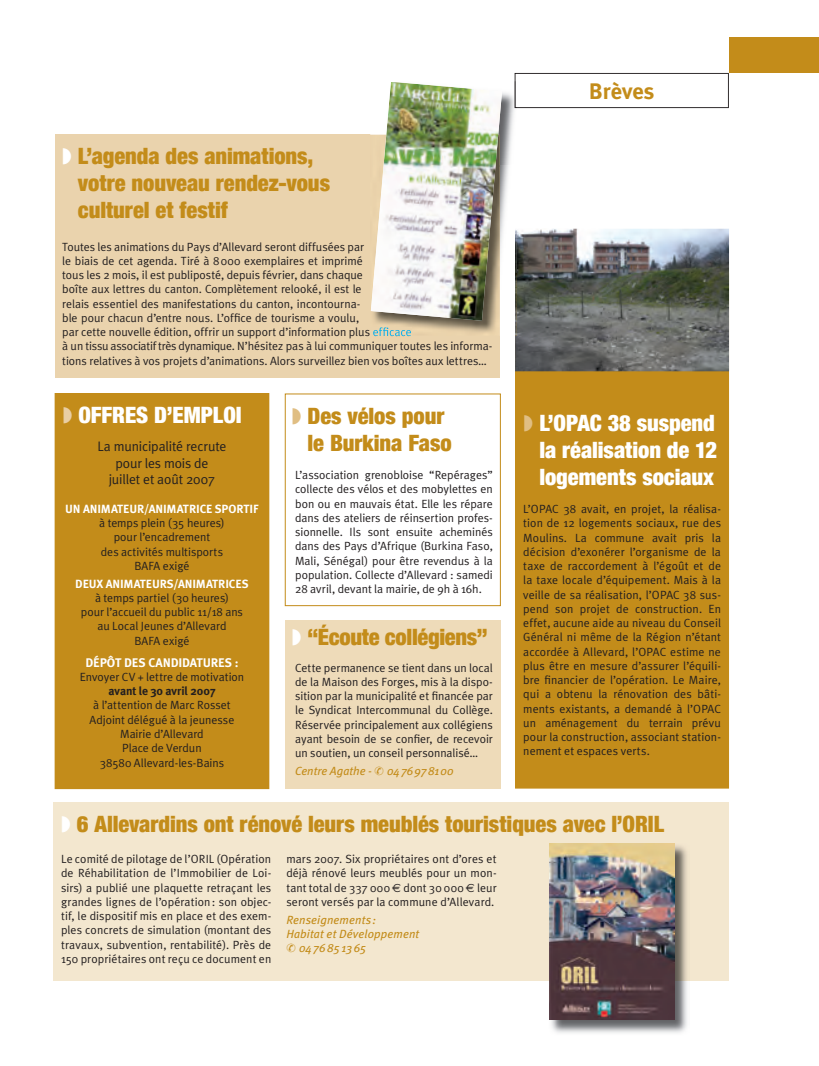
<style>
.page{position:relative;width:819px;height:1066px;background:#fff}
.page>*{position:absolute;margin:0;border:0;box-sizing:border-box;transform-origin:0 0}
.t1{font:900 condensed 22.5px/27px "Helvetica Neue";letter-spacing:-.005em;color:#c38c1a}
.t2{font:900 condensed 22.5px/27px "Helvetica Neue";color:#fff;text-align:justify}
.t3{font:700 22.5px "Meta Plus";color:#c38c1a}
.t4{font:13.75px/16.5px "Meta Plus Normal";letter-spacing:-.01em;color:#231f20;text-align:center}
.t5{font:12.5px "Meta Plus Bold Caps";letter-spacing:-.015em;color:#fff}
.t6{font:11.88px/14.2px "Meta Plus Normal";letter-spacing:-.005em;color:#231f20;text-align:justify}
.t7{font:italic 11.88px/14.2px "Meta Plus";letter-spacing:.005em;color:#c38c1a}
.t8{font:11.88px "Meta Plus Bold Caps";letter-spacing:-.015em;color:#fff}
.t9{font:700 11.88px "Meta Plus";letter-spacing:-.01em;color:#231f20}
.s1{font-family:"Euro Sans"}
</style>
<div class="page">
<div style="left:285px;top:621px;width:215px;height:168px;background:#eedbb9"></div>
<div style="left:515px;top:371px;width:213px;height:418px;background:#c38c1a"></div>
<svg style="left:514px;top:73px;width:214px;height:35px"></svg>
<div style="left:728px;top:37px;width:90px;height:36px;background:#c38c1a"></div>
<div style="left:55px;top:135px;width:444px;height:243px;background:#ead3ad"></div>
<img style="left:515px;top:229px;width:213px;height:142px">
<img style="left:502px;top:92px;width:14px;height:74px">
<img style="left:499px;top:166px;width:10px;height:170px">
<img style="left:514px;top:81px;width:2px;height:27px">
<img style="left:375px;top:321px;width:120px;height:11px">
<img style="left:373px;top:327px;width:38px;height:9px">
<img style="left:515px;top:229px;width:1px;height:107px">
<img style="left:370px;top:82px;width:132px;height:239px">
<div style="left:55px;top:393px;width:214px;height:396px;background:#c38c1a"></div>
<div style="left:285px;top:393px;width:215px;height:213px;border:1px solid #c38c1a"></div>
<div style="left:54px;top:803px;width:674px;height:178px;background:#f3e7cf"></div>
<img style="left:551px;top:843px;width:136px;height:190px">
<img style="left:549px;top:843px;width:125px;height:177px">
<svg style="left:524px;top:415px;width:8px;height:17px"></svg>
<h1 class="t1" style="left:78px;top:142px;width:253px">L’agenda des animations, votre nouveau rendez-vous culturel et festif</h1>
<p class="t6" style="left:62px;top:239px;width:431px;text-align:left">Toutes les animations du Pays d’Allevard seront diffusées par<br>le biais de cet agenda. Tiré à 8 000 exemplaires et imprimé<br>tous les 2 mois, il est publiposté, depuis février, dans chaque<br>boîte aux lettres du canton. Complètement relooké, il est le<br>relais essentiel des manifestations du canton, incontourna-<br>ble pour chacun d’entre nous. L’office de tourisme a voulu,<br>par cette nouvelle édition, offrir un support d’information plus efficace<br>à un tissu associatif très dynamique. N’hésitez pas à lui communiquer toutes les informa&shy;tions relatives à vos projets d’animations. Alors surveillez bien vos boîtes aux lettres…</p>
<h1 class="t3" style="left:588px;top:78px;width:67px">Brèves</h1>
<h1 class="t2" style="left:78px;top:401px;width:165px">OFFRES D’EMPLOI</h1>
<p class="t4" style="left:97px;top:438px;width:131px">La municipalité recrute pour les mois de<br>juillet et août 2007</p>
<p class="t8" style="left:65px;top:502px;width:195px">UN ANIMATEUR/ANIMATRICE SPORTIF</p>
<p class="t6" style="left:99px;top:516px;width:127px;text-align:center">à temps plein (35 heures) pour l’encadrement<br>des activités multisports<br>BAFA exigé</p>
<p class="t8" style="left:75px;top:577px;width:175px">DEUX ANIMATEURS/ANIMATRICES</p>
<p class="t6" style="left:81px;top:590px;width:163px;text-align:center">à temps partiel (30 heures)<br>pour l’accueil du public 11/18 ans au Local Jeunes d’Allevard<br>BAFA exigé</p>
<p class="t5" style="left:85px;top:655px;width:154px">DÉPÔT DES CANDIDATURES :</p>
<p class="t6" style="left:80px;top:670px;width:166px">Envoyer CV + lettre de motivation</p>
<p class="t9" style="left:108px;top:684px;width:108px">avant le 30 avril 2007</p>
<p class="t6" style="left:89px;top:698px;width:146px;text-align:center">à l’attention de Marc Rosset<br>Adjoint délégué à la jeunesse<br>Mairie d’Allevard<br>Place de Verdun<br>38580 Allevard-les-Bains</p>
<h1 class="t1" style="left:307px;top:402px;width:145px">Des vélos pour le Burkina Faso</h1>
<p class="t6" style="left:295px;top:468px;width:199px">L’association grenobloise “Repérages” collecte des vélos et des mobylettes en bon ou en mauvais état. Elle les répare dans des ateliers de réinsertion profes&shy;sionnelle. Ils sont ensuite acheminés dans des Pays d’Afrique (Burkina Faso, Mali, Sénégal) pour être revendus à la population. Collecte d’Allevard : samedi 28 avril, devant la mairie, de 9h à 16h.</p>
<h1 class="t1" style="left:307px;top:623px;width:182px">“Écoute collégiens”</h1>
<p class="t6" style="left:295px;top:660px;width:199px">Cette permanence se tient dans un local de la Maison des Forges, mis à la dispo&shy;sition par la municipalité et financée par le Syndicat Intercommunal du Collège.<br>Réservée principalement aux collégiens ayant besoin de se confier, de recevoir un soutien, un conseil personnalisé…</p>
<p class="t7" style="left:295px;top:763px;width:160px">Centre Agathe - ✆ 04 76 97 81 00</p>
<h1 class="t1" style="left:77px;top:810px;width:588px">6 Allevardins ont rénové leurs meublés touristiques avec l’ORIL</h1>
<p class="t6" style="left:61px;top:852px;width:212px">Le comité de pilotage de l’ORIL (Opération de Réhabilitation de l’Immobilier de Loi&shy;sirs) a publié une plaquette retraçant les grandes lignes de l’opération : son objec&shy;tif, le dispositif mis en place et des exem&shy;ples concrets de simulation (montant des travaux, subvention, rentabilité). Près de 150 propriétaires ont reçu ce document en</p>
<p class="t6" style="left:286px;top:852px;width:212px">mars 2007. Six propriétaires ont d’ores et déjà rénové leurs meublés pour un mon&shy;tant total de 337 000 <span class="s1">e</span> dont 30 000 <span class="s1">e</span> leur seront versés par la commune d’Allevard.</p>
<h1 class="t2" style="left:539px;top:409px;width:179px">L’OPAC 38 suspend la réalisation de 12 logements sociaux</h1>
<p class="t6" style="left:523px;top:502px;width:199px">L’OPAC 38 avait, en projet, la réalisa&shy;tion de 12 logements sociaux, rue des Moulins. La commune avait pris la décision d’exonérer l’organisme de la taxe de raccordement à l’égoût et de la taxe locale d’équipement. Mais à la veille de sa réalisation, l’OPAC 38 sus&shy;pend son projet de construction. En effet, aucune aide au niveau du Conseil Général ni même de la Région n’étant accordée à Allevard, l’OPAC estime ne plus être en mesure d’assurer l’équili&shy;bre financier de l’opération. Le Maire, qui a obtenu la rénovation des bâti&shy;ments existants, a demandé à l’OPAC un aménagement du terrain prévu pour la construction, associant sta tion&shy;nement et espaces verts.</p>
<p class="t7" style="left:286px;top:912px;width:135px">Renseignements :<br>Habitat et Développement ✆ 04 76 85 13 65</p>
</div>
